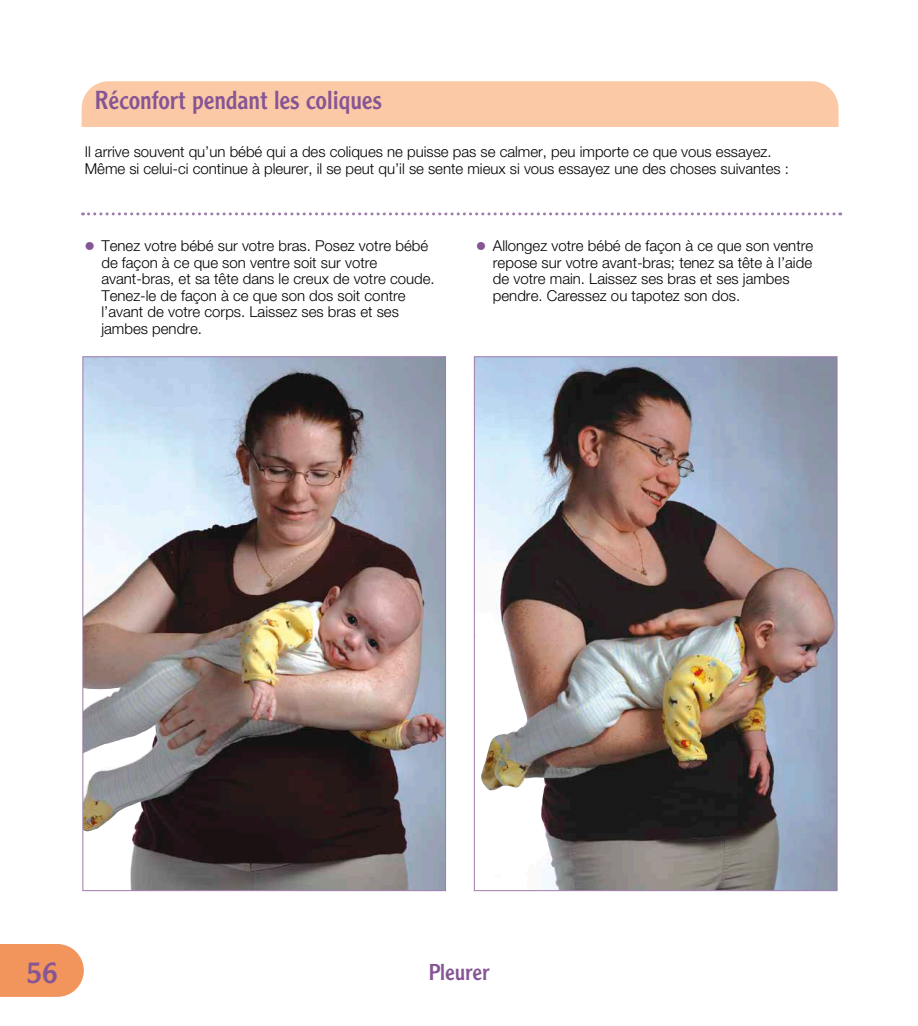
<style>
.page{position:relative;width:918px;height:1026px;background:#fff}
.page>*{position:absolute;margin:0;border:0;box-sizing:border-box;transform-origin:0 0}
.t1{font:30px "Clearface Gothic LT Std";color:#855595}
.t2{font:25.5px "Clearface Gothic LT Std";color:#855595}
.t3{font:22.5px "Clearface Gothic LT Std";color:#855595}
.t4{font:300 15px/16.5px "Helvetica Neue LT Std";color:#000}
.s1{font-size:22.5px;color:#855595}
</style>
<div class="page">
<div style="left:82px;top:81px;width:757px;height:90px;background:#fbc9a5;border-radius:27px"></div>
<div style="left:80px;top:127px;width:767px;height:58px;background:#fff"></div>
<svg style="left:0;top:944px;width:84px;height:53px;background:#f19c68"></svg>
<img style="left:84px;top:358px;width:360px;height:531px">
<img style="left:476px;top:358px;width:359px;height:531px">
<svg style="left:89px;top:212px;width:752px;height:3px"></svg>
<h2 class="t2" style="left:95px;top:84px;width:288px">Réconfort pendant les coliques</h2>
<p class="t4" style="left:85px;top:143px;width:706px">Il arrive souvent qu’un bébé qui a des coliques ne puisse pas se calmer, peu importe ce que vous essayez.<br>Même si celui-ci continue à pleurer, il se peut qu’il se sente mieux si vous essayez une des choses suivantes :</p>
<p class="t4" style="left:101px;top:237px;width:335px;text-indent:-17px"><span class="s1">•</span> Tenez votre bébé sur votre bras. Posez votre bébé de façon à ce que son ventre soit sur votre avant-bras, et sa tête dans le creux de votre coude.<br>Tenez-le de façon à ce que son dos soit contre l’avant de votre corps. Laissez ses bras et ses jambes pendre.</p>
<p class="t4" style="left:493px;top:237px;width:322px;text-indent:-17px"><span class="s1">•</span> Allongez votre bébé de façon à ce que son ventre repose sur votre avant-bras; tenez sa tête à l’aide de votre main. Laissez ses bras et ses jambes pendre. Caressez ou tapotez son dos.</p>
<h1 class="t1" style="left:26px;top:954px;width:33px">56</h1>
<h3 class="t3" style="left:429px;top:958px;width:62px">Pleurer</h3>
</div>
